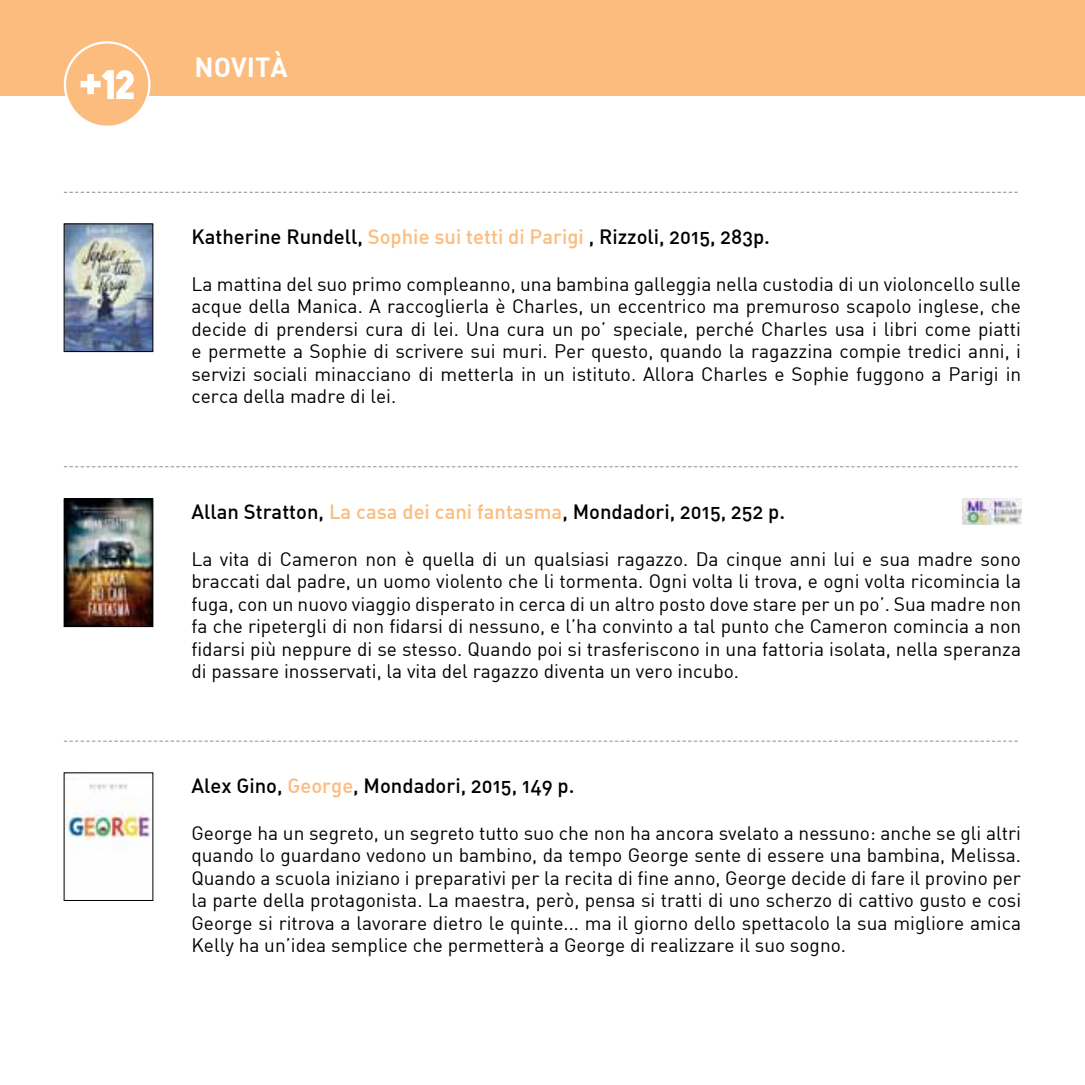
<style>
.page{position:relative;width:1085px;height:1085px;background:#fff}
.page>*{position:absolute;margin:0;border:0;box-sizing:border-box;transform-origin:0 0}
.t1{font:27px "DIN Bold";color:#fff}
.t2{font:20.25px "DIN Medium Alternate";color:#000}
.t3{font:19.12px/22.5px "DIN";color:#000;text-align:justify}
.s1{color:#fcbc7e}
</style>
<div class="page">
<svg style="left:64px;top:466px;width:953px;height:1px"></svg>
<svg style="left:64px;top:192px;width:953px;height:1px"></svg>
<svg style="left:64px;top:740px;width:953px;height:1px"></svg>
<div style="left:0;top:0;width:1084px;height:96px;background:#fcbc7e"></div>
<div style="left:64px;top:41px;width:86px;height:87px;background:#fcbc7e;border:2px solid #fff;border-radius:50%"></div>
<svg style="left:80px;top:70px;width:54px;height:29px"></svg>
<img style="left:66px;top:784px;width:85px;height:66px">
<img style="left:66px;top:226px;width:85px;height:124px">
<div style="left:64px;top:224px;width:89px;height:128px;border:1px solid #000"></div>
<img style="left:66px;top:500px;width:85px;height:124px">
<div style="left:64px;top:498px;width:89px;height:128px;border:1px solid #000"></div>
<hr style="left:1084px;top:0;width:1px;height:96px;background:#74b8b6">
<img style="left:962px;top:498px;width:58px;height:26px">
<h1 class="t1" style="left:194px;top:50px;width:95px">NOVITÀ</h1>
<p class="t2" style="left:191px;top:224px;width:580px">Katherine Rundell, <span class="s1">Sophie sui tetti di Parigi</span> , Rizzoli, 2015, 283p.</p>
<p class="t3" style="left:191px;top:272px;width:831px">La mattina del suo primo compleanno, una bambina galleggia nella custodia di un violoncello sulle acque della Manica. A raccoglierla è Charles, un eccentrico ma premuroso scapolo inglese, che decide di prendersi cura di lei. Una cura un po’ speciale, perché Charles usa i libri come piatti e permette a Sophie di scrivere sui muri. Per questo, quando la ragazzina compie tredici anni, i servizi sociali minacciano di metterla in un istituto. Allora Charles e Sophie fuggono a Parigi in cerca della madre di lei.</p>
<p class="t2" style="left:191px;top:498px;width:595px">Allan Stratton, <span class="s1">La casa dei cani fantasma</span>, M ondadori, 2015, 252 p.</p>
<p class="t3" style="left:191px;top:547px;width:831px">La vita di Cameron non è quella di un qualsiasi ragazzo. Da cinque anni lui e sua madre sono braccati dal padre, un uomo violento che li tormenta. Ogni volta li trova, e ogni volta ricomincia la fuga, con un nuovo viaggio disperato in cerca di un altro posto dove stare per un po’. Sua madre non fa che ripetergli di non fidarsi di nessuno, e l’ha convinto a tal punto che Cameron comincia a non fidarsi più neppure di se stesso. Quando poi si trasferiscono in una fattoria isolata, nella speranza di passare inosservati, la vita del ragazzo diventa un vero incubo.</p>
<p class="t2" style="left:191px;top:772px;width:384px">Alex Gino, <span class="s1">George</span>, Mondadori, 2015, 149 p.</p>
<p class="t3" style="left:191px;top:821px;width:831px">George ha un segreto, un segreto tutto suo che non ha ancora svelato a nessuno: anche se gli altri quando lo guardano vedono un bambino, da tempo George sente di essere una bambina, Melissa.<br>Quando a scuola iniziano i preparativi per la recita di fine anno, George decide di fare il provino per la parte della protagonista. La maestra, però, pensa si tratti di uno scherzo di cattivo gusto e cosi George si ritrova a lavorare dietro le quinte... ma il giorno dello spettacolo la sua migliore amica Kelly ha un’idea semplice che permetterà a George di realizzare il suo sogno.</p>
</div>
